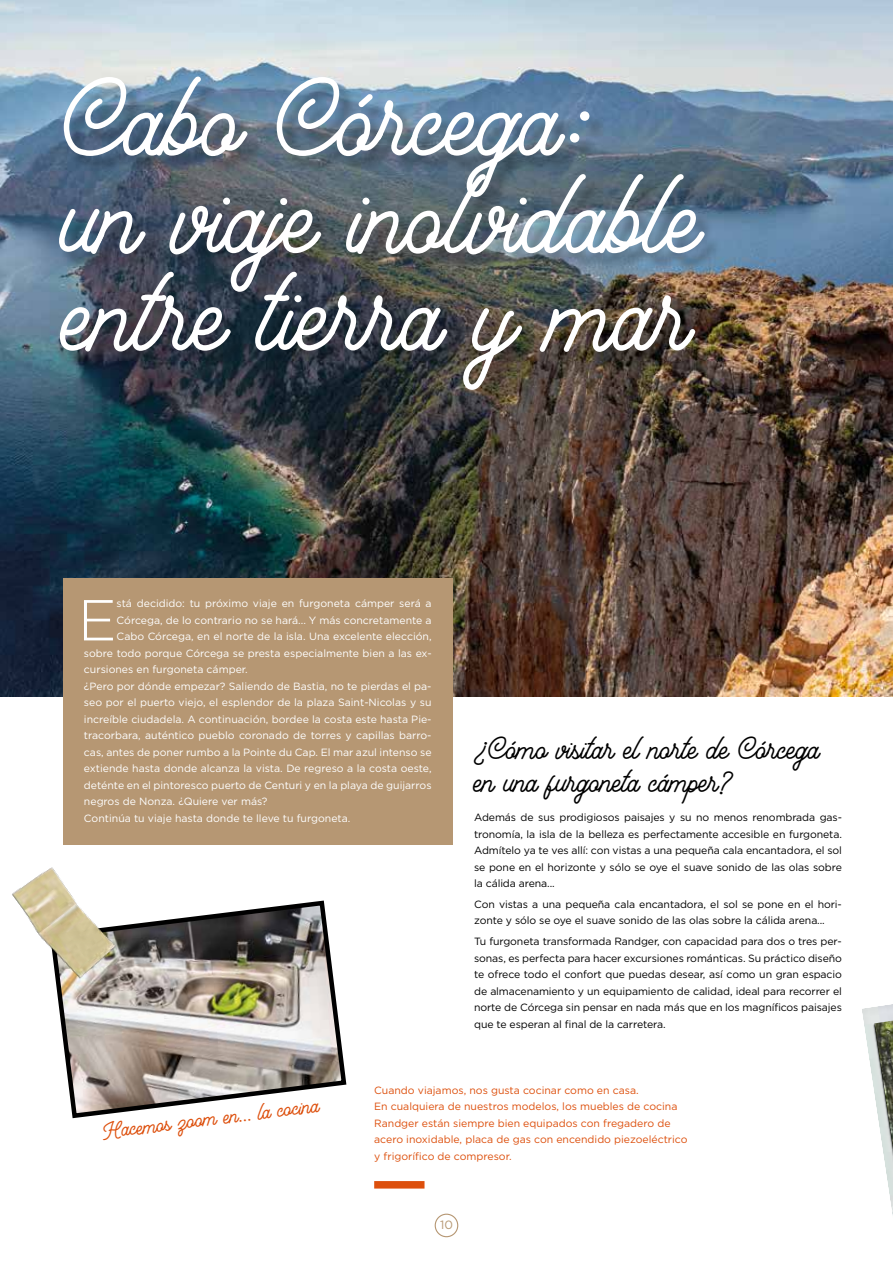
<style>
.page{position:relative;width:893px;height:1263px;background:#fff}
.page>*{position:absolute;margin:0;border:0;box-sizing:border-box;transform-origin:0 0}
.t1{font:94.5px/97.5px "Mountecarlo";color:#fff}
.t2{font:300 57.6px "Gotham";color:#fff}
.t3{font:27px/32.4px "Mountecarlo";color:#000}
.t4{font:19.5px "Mountecarlo";color:#dd4f0c}
.t5{font:12px "Gotham";color:#b69873}
.t6{font:10.5px "Gotham";color:#fff}
.t7{font:10.5px/16.5px "Gotham";letter-spacing:-.01em;color:#000;text-align:justify}
.t8{font:10.5px/16.5px "Gotham";color:#dd4f0c}
</style>
<div class="page">
<div style="left:435px;top:1213px;width:23px;height:24px;border:1px solid #b69773;border-radius:50%"></div>
<img style="left:0;top:0;width:893px;height:697px">
<img style="left:56px;top:900px;width:291px;height:219px">
<div style="left:64px;top:578px;width:389px;height:266px;background:#b69773"></div>
<div style="left:374px;top:1181px;width:50px;height:7px;background:#dd4f0c"></div>
<img style="left:12px;top:867px;width:125px;height:120px">
<img style="left:862px;top:1004px;width:31px;height:211px">
<img style="left:874px;top:1021px;width:19px;height:126px">
<div style="left:61px;top:79px;width:662px;height:329px;background:#000;opacity:.3"></div>
<svg style="left:892px;top:99px;width:1px;height:448px"></svg>
<h1 class="t1" style="left:64px;top:77px;width:641px">Cabo Córcega:<br>un viaje inolvidable entre tierra y mar</h1>
<h2 class="t2" style="left:78px;top:589px;width:40px">E</h2>
<p class="t6" style="left:117px;top:597px;width:316px">stá decidido: tu próximo viaje en furgoneta cámper será a</p>
<p class="t6" style="left:117px;top:613px;width:316px">Córcega, de lo contrario no se hará... Y más concretamente a</p>
<p class="t6" style="left:117px;top:630px;width:316px">Cabo Córcega, en el norte de la isla. Una excelente elección,</p>
<p class="t6" style="left:84px;top:646px;width:349px">sobre todo porque Córcega se presta especialmente bien a las ex-</p>
<p class="t6" style="left:84px;top:663px;width:165px">cursiones en furgoneta cámper.</p>
<p class="t6" style="left:84px;top:679px;width:349px">¿Pero por dónde empezar? Saliendo de Bastia, no te pierdas el pa-</p>
<p class="t6" style="left:84px;top:696px;width:349px">seo por el puerto viejo, el esplendor de la plaza Saint-Nicolas y su</p>
<p class="t6" style="left:84px;top:712px;width:349px">increíble ciudadela. A continuación, bordee la costa este hasta Pie-</p>
<p class="t6" style="left:84px;top:729px;width:349px">tracorbara, auténtico pueblo coronado de torres y capillas barro-</p>
<p class="t6" style="left:84px;top:745px;width:349px">cas, antes de poner rumbo a la Pointe du Cap. El mar azul intenso se</p>
<p class="t6" style="left:84px;top:762px;width:349px">extiende hasta donde alcanza la vista. De regreso a la costa oeste,</p>
<p class="t6" style="left:84px;top:778px;width:349px">deténte en el pintoresco puerto de Centuri y en la playa de guijarros</p>
<p class="t6" style="left:84px;top:795px;width:185px">negros de Nonza. ¿Quiere ver más?</p>
<p class="t6" style="left:84px;top:811px;width:268px">Continúa tu viaje hasta donde te lleve tu furgoneta.</p>
<h3 class="t3" style="left:474px;top:734px;width:348px">¿Cómo visitar el norte de Córcega en una furgoneta cámper?</h3>
<p class="t7" style="left:474px;top:809px;width:369px">Además de sus prodigiosos paisajes y su no menos renombrada gas&shy;tronomía, la isla de la belleza es perfectamente accesible en furgoneta.<br>Admítelo ya te ves allí: con vistas a una pequeña cala encantadora, el sol se pone en el horizonte y sólo se oye el suave sonido de las olas sobre la cálida arena...</p>
<p class="t7" style="left:474px;top:896px;width:369px">Con vistas a una pequeña cala encantadora, el sol se pone en el hori&shy;zonte y sólo se oye el suave sonido de las olas sobre la cálida arena...</p>
<p class="t7" style="left:474px;top:933px;width:369px">Tu furgoneta transformada Randger, con capacidad para dos o tres per&shy;sonas, es perfecta para hacer excursiones románticas. Su práctico diseño te ofrece todo el confort que puedas desear, así como un gran espacio de almacenamiento y un equipamiento de calidad, ideal para recorrer el norte de Córcega sin pensar en nada más que en los magníficos paisajes que te esperan al final de la carretera.</p>
<h3 class="t4" style="left:101px;top:1117px;width:220px;rotate:-7deg">Hacemos zoom en… la cocina</h3>
<p class="t8" style="left:374px;top:1081px;width:315px">Cuando viajamos, nos gusta cocinar como en casa.<br>En cualquiera de nuestros modelos, los muebles de cocina Randger están siempre bien equipados con fregadero de acero inoxidable, placa de gas con encendido piezoeléctrico y frigorífico de compresor.</p>
<p class="t5" style="left:440px;top:1217px;width:14px">10</p>
</div>
